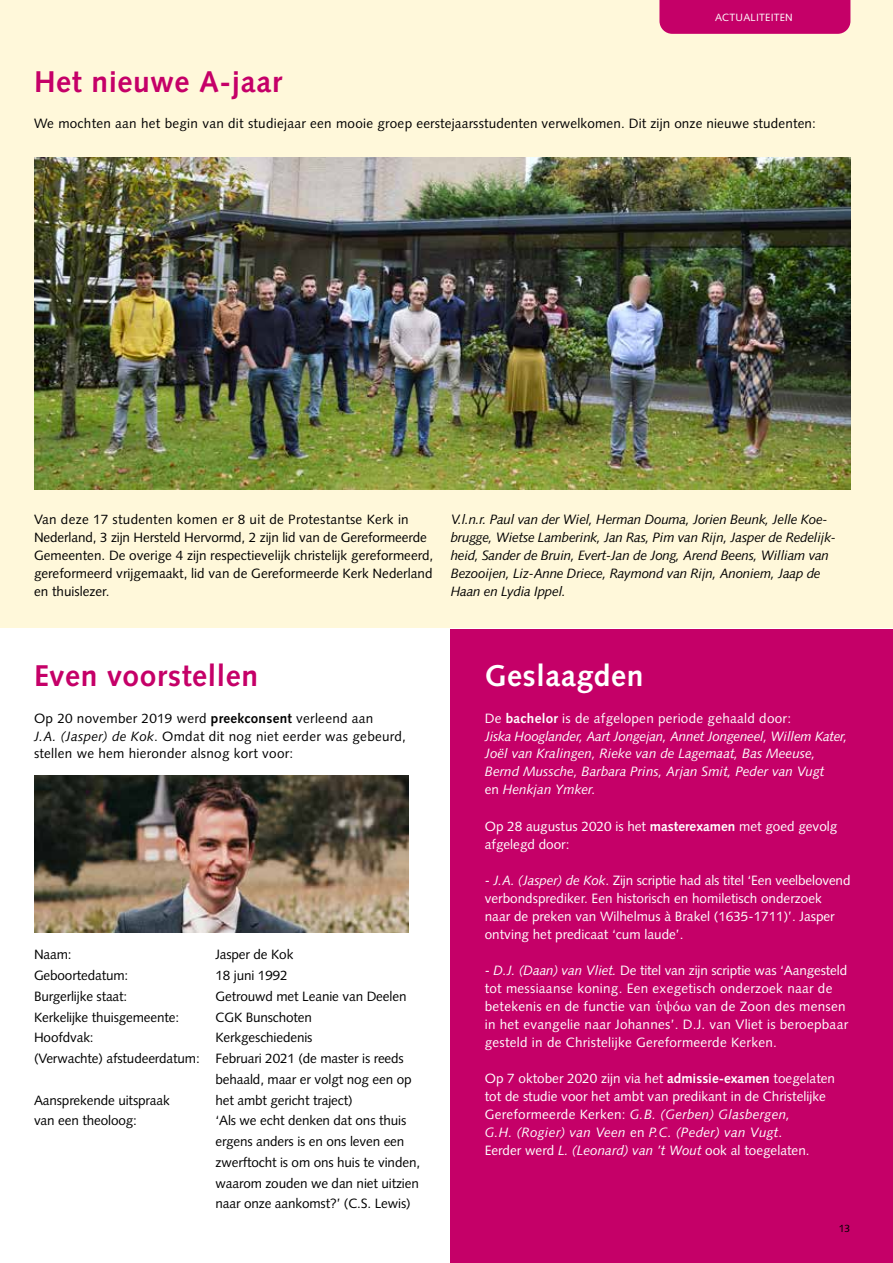
<style>
.page{position:relative;width:893px;height:1263px;background:#fff}
.page>*{position:absolute;margin:0;border:0;box-sizing:border-box;transform-origin:0 0}
.t1{font:700 30px "Syntax LT Std";letter-spacing:.02em;color:#c50068}
.t2{font:700 30px "Syntax LT Std";letter-spacing:.02em;color:#fff}
.t3{font:13.5px/20.7px "Syntax LT Std";letter-spacing:-.01em;color:#000}
.t4{font:13.5px/18px "Syntax LT Std";color:#fff}
.t5{font:13.5px/18px "Syntax LT Std";letter-spacing:.02em;color:#fff}
.t6{font:italic 13.5px/18px "Syntax LT Std";letter-spacing:-.02em;color:#000}
.t7{font:italic 13.5px/18px "Syntax LT Std";color:#fff}
.t8{font:13.5px/18px "Syntax LT Std";letter-spacing:.02em;color:#000}
.t9{font:13.5px "Syntax LT Std";letter-spacing:.01em;color:#000}
.t10{font:10.5px "Syntax LT Std";letter-spacing:.02em;color:#fff}
.t11{font:10.5px "Syntax LT Std";color:#000}
.s1{font-style:normal}
.s2{font-weight:700;font-style:normal}
.s3{font-weight:700}
.s4{font-style:italic}
.s5{font-family:"Charter"}
</style>
<div class="page">
<div style="left:0;top:0;width:893px;height:627px;background:#fff8da"></div>
<div style="left:659px;top:0;width:191px;height:34px;background:#c50068"></div>
<div style="left:451px;top:629px;width:442px;height:634px;background:#c50068"></div>
<img style="left:34px;top:775px;width:374px;height:157px">
<img style="left:34px;top:157px;width:816px;height:332px">
<p class="t10" style="left:715px;top:11px;width:79px">ACTUALITEITEN</p>
<h1 class="t1" style="left:34px;top:65px;width:249px">Het nieuwe A-jaar</h1>
<p class="t9" style="left:34px;top:116px;width:783px">We mochten aan het begin van dit studiejaar een mooie groep eerstejaarsstudenten verwelkomen. Dit zijn onze nieuwe studenten:</p>
<p class="t3" style="left:34px;top:511px;width:401px;line-height:18px">Van deze 17 studenten komen er 8 uit de Protestantse Kerk in Nederland, 3 zijn Hersteld Hervormd, 2 zijn lid van de Gereformeerde Gemeenten. De overige 4 zijn respectievelijk christelijk gereformeerd, gereformeerd vrijgemaakt, lid van de Gereformeerde Kerk Nederland en thuislezer.</p>
<p class="t6" style="left:451px;top:511px;width:387px">V.l.n.r. Paul van der Wiel, Herman Douma, Jorien Beunk, Jelle Koe&shy;brugge, Wietse Lamberink, Jan Ras, Pim van Rijn, Jasper de Redelijk&shy;heid, Sander de Bruin, Evert-Jan de Jong, Arend Beens, William van Bezooijen, Liz-Anne Driece, Raymond van Rijn, Anoniem, Jaap de Haan en Lydia Ippel.</p>
<h1 class="t1" style="left:34px;top:659px;width:226px">Even voorstellen</h1>
<h1 class="t2" style="left:485px;top:659px;width:160px">Geslaagden</h1>
<p class="t7" style="left:485px;top:709px;width:364px"><span class="s1">De</span> <span class="s2">bachelor</span> <span class="s1">is de afgelopen periode gehaald door:<br></span>Jiska Hooglander, Aart Jongejan, Annet Jongeneel, Willem Kater, Joël van Kralingen, Rieke van de Lagemaat, Bas Meeuse, Bernd Mussche, Barbara Prins, Arjan Smit, Peder van Vugt<br><span class="s1">en</span> Henkjan Ymker.</p>
<p class="t4" style="left:485px;top:817px;width:354px">Op 28 augustus 2020 is het <span class="s3">masterexamen</span> met goed gevolg afgelegd door:</p>
<p class="t4" style="left:485px;top:871px;width:367px">- <span class="s4">J.A. (Jasper) de Kok</span>. Zijn scriptie had als titel ‘Een veelbelovend verbondsprediker. Een historisch en homiletisch onderzoek naar de preken van Wilhelmus à Brakel (1635-1711)’. Jasper ontving het predicaat ‘cum laude’.</p>
<p class="t5" style="left:485px;top:961px;width:365px">- <span class="s4">D.J. (Daan) van Vliet.</span> De titel van zijn scriptie was ‘Aangesteld tot messiaanse koning. Een exegetisch onderzoek naar de betekenis en de functie van <span class="s5">ὑψόω</span> van de Zoon des mensen in het evangelie naar Johannes’. D.J. van Vliet is beroepbaar gesteld in de Christelijke Gereformeerde Kerken.</p>
<p class="t4" style="left:485px;top:1069px;width:352px">Op 7 oktober 2020 zijn via het <span class="s3">admissie-examen</span> toegelaten tot de studie voor het ambt van predikant in de Christelijke Gereformeerde Kerken: <span class="s4">G.B. (Gerben) Glasbergen,<br>G.H. (Rogier) van Veen</span> en <span class="s4">P.C. (Peder) van Vugt</span>.<br>Eerder werd <span class="s4">L. (Leonard) van ’t Wout</span> ook al toegelaten.</p>
<p class="t8" style="left:34px;top:709px;width:374px">Op 20 november 2019 werd <span class="s3">preekconsent</span> verleend aan<br><span class="s4">J.A. (Jasper) de Kok</span>. Omdat dit nog niet eerder was gebeurd, stellen we hem hieronder alsnog kort voor:</p>
<p class="t3" style="left:34px;top:944px;width:39px">Naam:</p>
<p class="t3" style="left:216px;top:944px;width:79px">Jasper de Kok</p>
<p class="t3" style="left:34px;top:965px;width:96px">Geboortedatum:</p>
<p class="t3" style="left:216px;top:965px;width:74px">18 juni 1992</p>
<p class="t3" style="left:34px;top:986px;width:95px">Burgerlijke staat:</p>
<p class="t3" style="left:216px;top:986px;width:192px">Getrouwd met Leanie van Deelen</p>
<p class="t3" style="left:34px;top:1006px;width:147px">Kerkelijke thuisgemeente:</p>
<p class="t3" style="left:216px;top:1006px;width:98px">CGK Bunschoten</p>
<p class="t3" style="left:34px;top:1027px;width:61px">Hoofdvak:</p>
<p class="t3" style="left:216px;top:1027px;width:98px">Kerkgeschiedenis</p>
<p class="t3" style="left:34px;top:1048px;width:371px">(Verwachte) afstudeerdatum: Februari 2021 (de master is reeds</p>
<p class="t3" style="left:216px;top:1069px;width:198px">behaald, maar er volgt nog een op</p>
<p class="t3" style="left:34px;top:1089px;width:137px">Aansprekende uitspraak</p>
<p class="t3" style="left:216px;top:1089px;width:138px">het ambt gericht traject)</p>
<p class="t3" style="left:34px;top:1110px;width:104px">van een theoloog:</p>
<p class="t3" style="left:216px;top:1110px;width:206px">‘Als we echt denken dat ons thuis ergens anders is en ons leven een zwerftocht is om ons huis te vinden, waarom zouden we dan niet uitzien naar onze aankomst?’ (C.S. Lewis)</p>
<p class="t11" style="left:839px;top:1222px;width:13px">13</p>
</div>
